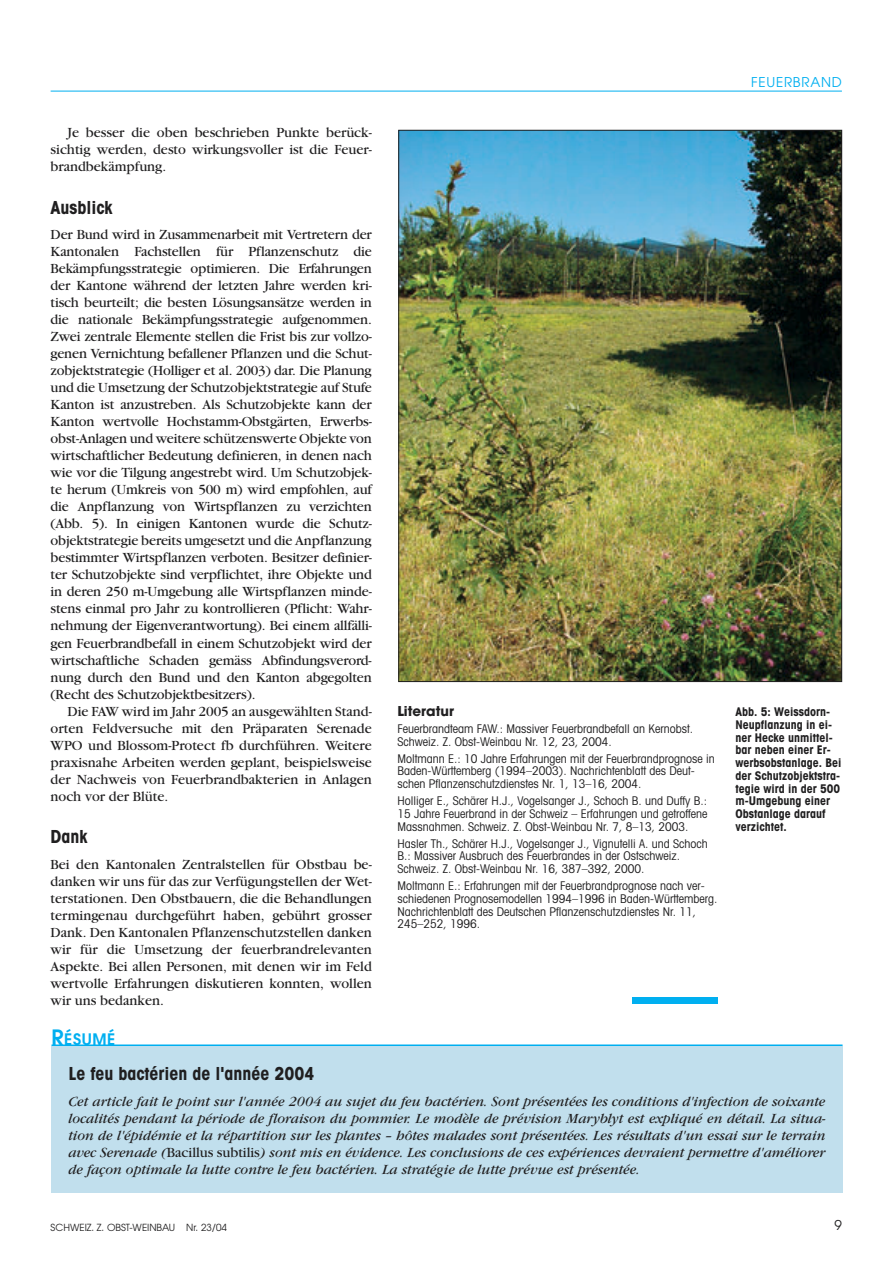
<style>
.page{position:relative;width:893px;height:1263px;background:#fff}
.page>*{position:absolute;margin:0;border:0;box-sizing:border-box;transform-origin:0 0}
.t1{font:700 condensed 18px "Avant Garde";color:#201f20}
.t2{font:600 15.75px "Avant Garde";letter-spacing:.035em;color:#00aff0}
.t3{font:14.7px/17px "Garamond";color:#201f20;text-align:justify}
.t4{font:italic 14.7px/17px "Garamond";color:#201f20;text-align:justify}
.t5{font:13.5px "Avant Garde";letter-spacing:.055em;color:#00aff0}
.t6{font:700 13.5px "Avant Garde";color:#201f20}
.t7{font:13.5px "Avant Garde";color:#201f20}
.t8{font:condensed 12px/12.8px "Avant Garde";color:#201f20}
.t9{font:700 condensed 12px/12.8px "Avant Garde";color:#201f20}
.t10{font:9.75px "Avant Garde";color:#201f20}
.s1{font-size:21px}
.s2{font-style:normal}
</style>
<div class="page">
<hr style="left:51px;top:91px;width:790px;height:1px;background:#00aff0">
<div style="left:632px;top:997px;width:85px;height:6px;background:#00aff0"></div>
<div style="left:51px;top:1046px;width:791px;height:146px;background:#c1dfed"></div>
<hr style="left:51px;top:1045px;width:791px;height:1px;background:#00aff0">
<img style="left:400px;top:132px;width:439px;height:548px">
<p class="t3" style="left:51px;top:126px;width:323px;text-indent:17px">Je besser die oben beschrieben Punkte berück&shy;sichtig werden, desto wirkungsvoller ist die Feuer&shy;brandbekämpfung.</p>
<p class="t1" style="left:51px;top:201px;width:63px">Ausblick</p>
<p class="t3" style="left:51px;top:228px;width:323px">Der Bund wird in Zusammenarbeit mit Vertretern der Kantonalen Fachstellen für Pflanzenschutz die Bekämpfungsstrategie optimieren. Die Erfahrungen der Kantone während der letzten Jahre werden kri&shy;tisch beurteilt; die besten Lösungsansätze werden in die nationale Bekämpfungsstrategie aufgenommen.<br>Zwei zentrale Elemente stellen die Frist bis zur vollzo&shy;genen Vernichtung befallener Pflanzen und die Schut&shy;zobjektstrategie (Holliger et al. 2003) dar. Die Planung und die Umsetzung der Schutzobjektstrategie auf Stufe Kanton ist anzustreben. Als Schutzobjekte kann der Kanton wertvolle Hochstamm-Obstgärten, Erwerbs&shy;obst-Anlagen und weitere schützenswerte Objekte von wirtschaftlicher Bedeutung definieren, in denen nach wie vor die Tilgung angestrebt wird. Um Schutzobjek&shy;te herum (Umkreis von 500 m) wird empfohlen, auf die Anpflanzung von Wirtspflanzen zu verzichten (Abb. 5). In einigen Kantonen wurde die Schutz&shy;objektstrategie bereits umgesetzt und die Anpflanzung bestimmter Wirtspflanzen verboten. Besitzer definier&shy;ter Schutzobjekte sind verpflichtet, ihre Objekte und in deren 250 m-Umgebung alle Wirtspflanzen minde&shy;stens einmal pro Jahr zu kontrollieren (Pflicht: Wahr&shy;nehmung der Eigenverantwortung). Bei einem allfälli&shy;gen Feuerbrandbefall in einem Schutzobjekt wird der wirtschaftliche Schaden gemäss Abfindungsverord&shy;nung durch den Bund und den Kanton abgegolten (Recht des Schutzobjektbesitzers).</p>
<p class="t3" style="left:51px;top:704px;width:323px;text-indent:17px">Die FAW wird im Jahr 2005 an ausgewählten Stand&shy;orten Feldversuche mit den Präparaten Serenade WPO und Blossom-Protect fb durchführen. Weitere praxisnahe Arbeiten werden geplant, beispielsweise der Nachweis von Feuerbrandbakterien in Anlagen noch vor der Blüte.</p>
<p class="t1" style="left:51px;top:830px;width:38px">Dank</p>
<p class="t3" style="left:51px;top:857px;width:323px">Bei den Kantonalen Zentralstellen für Obstbau be&shy;danken wir uns für das zur Verfügungstellen der Wet&shy;terstationen. Den Obstbauern, die die Behandlungen termingenau durchgeführt haben, gebührt grosser Dank. Den Kantonalen Pflanzenschutzstellen danken wir für die Umsetzung der feuerbrandrelevanten Aspekte. Bei allen Personen, mit denen wir im Feld wertvolle Erfahrungen diskutieren konnten, wollen wir uns bedanken.</p>
<p class="t2" style="left:51px;top:1033px;width:65px"><span class="s1">R</span>ÉSUMÉ</p>
<p class="t5" style="left:751px;top:77px;width:92px">FEUERBRAND</p>
<p class="t6" style="left:397px;top:706px;width:58px">Literatur</p>
<p class="t8" style="left:397px;top:723px;width:297px">Feuerbrandteam FAW.: Massiver Feuerbrandbefall an Kernobst.<br>Schweiz. Z. Obst-Weinbau Nr. 12, 23, 2004.</p>
<p class="t8" style="left:397px;top:753px;width:319px">Moltmann E.: 10 Jahre Erfahrungen mit der Feuerbrandprognose in<br>Baden-Württemberg (1994–2003). Nachrichtenblatt des Deut&shy;schen Pflanzenschutzdienstes Nr. 1, 13–16, 2004.</p>
<p class="t8" style="left:397px;top:796px;width:311px;text-align:justify">Holliger E., Schärer H.J., Vogelsanger J., Schoch B. und Duffy B.:<br>15 Jahre Feuerbrand in der Schweiz – Erfahrungen und getroffene Massnahmen. Schweiz. Z. Obst-Weinbau Nr. 7, 8–13, 2003.</p>
<p class="t8" style="left:397px;top:838px;width:312px">Hasler Th., Schärer H.J., Vogelsanger J., Vignutelli A. und Schoch<br>B.: Massiver Ausbruch des Feuerbrandes in der Ostschweiz.<br>Schweiz. Z. Obst-Weinbau Nr. 16, 387–392, 2000.</p>
<p class="t8" style="left:397px;top:881px;width:321px">Moltmann E.: Erfahrungen mit der Feuerbrandprognose nach ver&shy;schiedenen Prognosemodellen 1994–1996 in Baden-Württemberg.<br>Nachrichtenblatt des Deutschen Pflanzenschutzdienstes Nr. 11, 245–252, 1996.</p>
<p class="t9" style="left:735px;top:706px;width:107px">Abb. 5: Weissdorn-<br>Neupflanzung in ei&shy;ner Hecke unmittel&shy;bar neben einer Er&shy;werbsobstanlage. Bei der Schutzobjektstra&shy;tegie wird in der 500 m-Umgebung einer<br>Obstanlage darauf verzichtet.</p>
<p class="t1" style="left:68px;top:1067px;width:247px">Le feu bactérien de l'année 2004</p>
<p class="t4" style="left:68px;top:1094px;width:758px">Cet article fait le point sur l'année 2004 au sujet du feu bactérien. Sont présentées les conditions d'infection de soixante localités pendant la période de floraison du pommier. Le modèle de prévision Maryblyt est expliqué en détail. La situa&shy;tion de l'épidémie et la répartition sur les plantes – hôtes malades sont présentées. Les résultats d'un essai sur le terrain avec Serenade (<span class="s2">Bacillus subtilis</span>) sont mis en évidence. Les conclusions de ces expériences devraient permettre d'améliorer de façon optimale la lutte contre le feu bactérien. La stratégie de lutte prévue est présentée.</p>
<p class="t10" style="left:51px;top:1223px;width:178px">SCHWEIZ. Z. OBST-WEINBAU Nr. 23/04</p>
<p class="t7" style="left:834px;top:1220px;width:9px">9</p>
</div>
